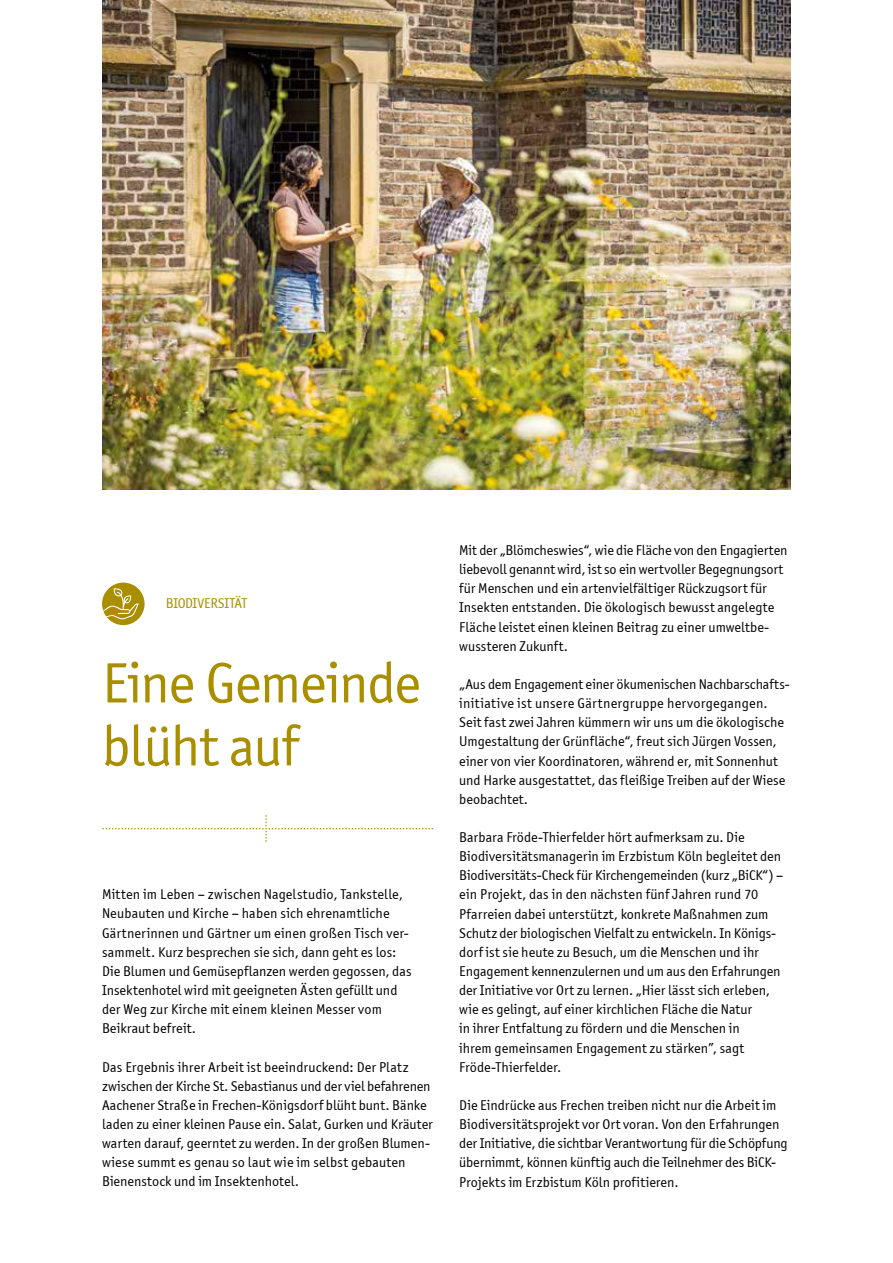
<style>
.page{position:relative;width:893px;height:1263px;background:#fff}
.page>*{position:absolute;margin:0;border:0;box-sizing:border-box;transform-origin:0 0}
.t1{font:57px/63px "Officina Sans ITCTT Book";letter-spacing:-.025em;color:#a98f00}
.t2{font:14.25px/19.2px "Officina Sans ITCTT Book";color:#000}
.t3{font:14.25px "Officina Sans ITCTT Book";letter-spacing:-.025em;color:#a98f00}
</style>
<div class="page">
<svg style="left:102px;top:815px;width:331px;height:27px"></svg>
<img style="left:102px;top:0;width:689px;height:489px">
<div style="left:102px;top:583px;width:43px;height:42px;background:#a98f00;border-radius:50%"></div>
<svg style="left:102px;top:588px;width:37px;height:31px"></svg>
<p class="t3" style="left:166px;top:595px;width:83px">BIODIVERSITÄT</p>
<h1 class="t1" style="left:102px;top:651px;width:320px">Eine Gemeinde blüht auf</h1>
<p class="t2" style="left:102px;top:885px;width:311px">Mitten im Leben – zwischen Nagelstudio, Tankstelle, Neubauten und Kirche – haben sich ehrenamtliche Gärtnerinnen und Gärtner um einen großen Tisch ver&shy;sammelt. Kurz besprechen sie sich, dann geht es los:<br>Die Blumen und Gemüsepflanzen werden gegossen, das Insektenhotel wird mit geeigneten Ästen gefüllt und der Weg zur Kirche mit einem kleinen Messer vom Beikraut befreit.</p>
<p class="t2" style="left:102px;top:1057px;width:332px">Das Ergebnis ihrer Arbeit ist beeindruckend: Der Platz zwischen der Kirche St. Sebastianus und der viel befahrenen Aachener Straße in Frechen-Königsdorf blüht bunt. Bänke laden zu einer kleinen Pause ein. Salat, Gurken und Kräuter warten darauf, geerntet zu werden. In der großen Blumen&shy;wiese summt es genau so laut wie im selbst gebauten Bienenstock und im Insektenhotel.</p>
<p class="t2" style="left:459px;top:540px;width:330px">Mit der „Blömcheswies“, wie die Fläche von den Engagierten liebevoll genannt wird, ist so ein wertvoller Begegnungsort für Menschen und ein artenvielfältiger Rückzugsort für Insekten entstanden. Die ökologisch bewusst angelegte Fläche leistet einen kleinen Beitrag zu einer umweltbe&shy;wussteren Zukunft.</p>
<p class="t2" style="left:459px;top:674px;width:332px">„Aus dem Engagement einer ökumenischen Nachbarschafts&shy;initiative ist unsere Gärtnergruppe hervorgegangen.<br>Seit fast zwei Jahren kümmern wir uns um die ökologische Umgestaltung der Grünfläche“, freut sich Jürgen Vossen, einer von vier Koordinatoren, während er, mit Sonnenhut und Harke ausgestattet, das fleißige Treiben auf der Wiese beobachtet.</p>
<p class="t2" style="left:459px;top:827px;width:325px">Barbara Fröde-Thierfelder hört aufmerksam zu. Die Biodiversitätsmanagerin im Erzbistum Köln begleitet den Biodiversitäts-Check für Kirchengemeinden (kurz „BiCK“) – ein Projekt, das in den nächsten fünf Jahren rund 70<br>Pfarreien dabei unterstützt, konkrete Maßnahmen zum Schutz der biologischen Vielfalt zu entwickeln. In Königs&shy;dorf ist sie heute zu Besuch, um die Menschen und ihr Engagement kennenzulernen und um aus den Erfahrungen der Initiative vor Ort zu lernen. „Hier lässt sich erleben, wie es gelingt, auf einer kirchlichen Fläche die Natur<br>in ihrer Entfaltung zu fördern und die Menschen in<br>ihrem gemeinsamen Engagement zu stärken”, sagt Fröde-Thierfelder.</p>
<p class="t2" style="left:459px;top:1095px;width:330px">Die Eindrücke aus Frechen treiben nicht nur die Arbeit im Biodiversitätsprojekt vor Ort voran. Von den Erfahrungen der Initiative, die sichtbar Verantwortung für die Schöpfung übernimmt, können künftig auch die Teilnehmer des BiCK-Projekts im Erzbistum Köln profitieren.</p>
</div>
